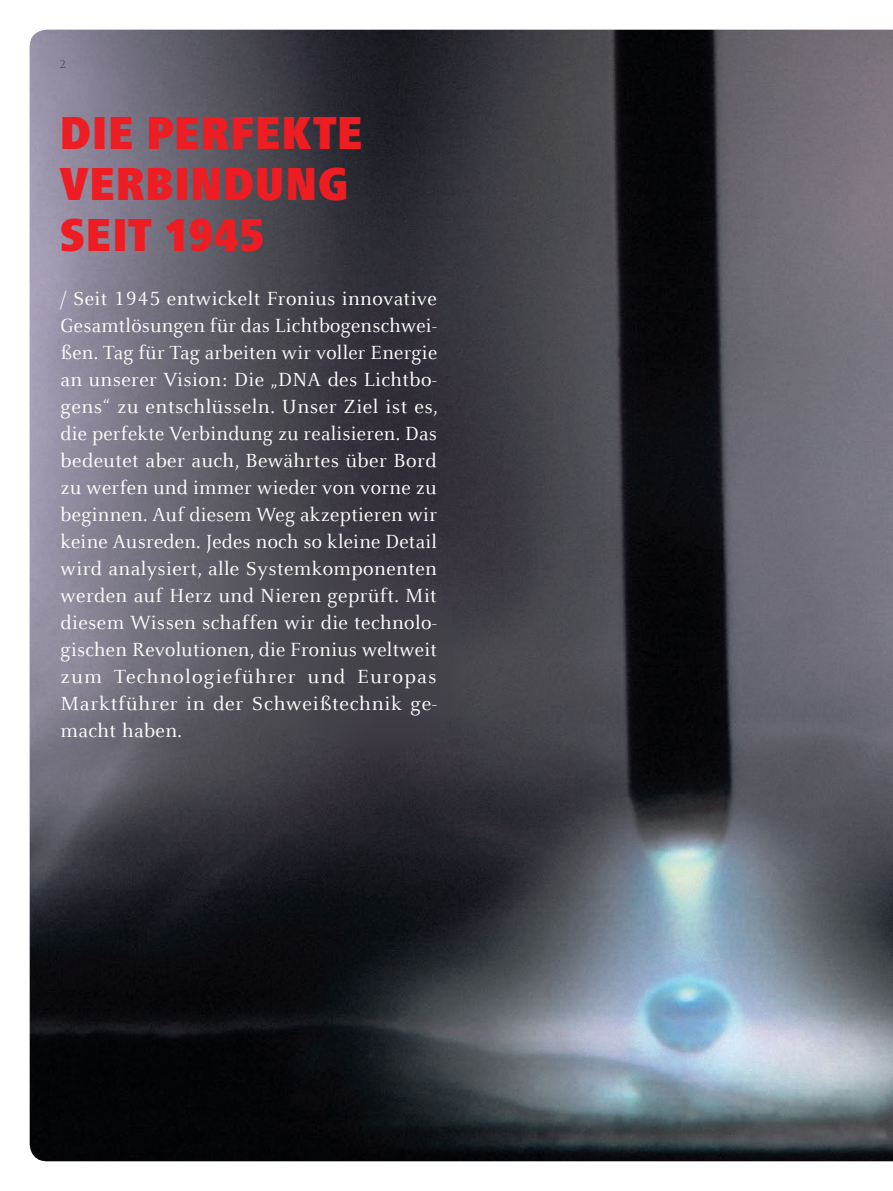
<style>
.page{position:relative;width:893px;height:1191px;background:#fff}
.page>*{position:absolute;margin:0;border:0;box-sizing:border-box;transform-origin:0 0}
.t1{font:900 condensed 48px/51px "Frutiger Next LTW1 G";color:#ee1d23}
.t2{font:21px/27px "Celeste Offc Pro";letter-spacing:.035em;color:#fff;text-align:justify}
.t3{font:12px "Celeste Offc Pro";color:#4b4c4d}
</style>
<div class="page">
<img style="left:30px;top:30px;width:863px;height:1131px">
<p class="t3" style="left:60px;top:57px;width:8px">2</p>
<h1 class="t1" style="left:60px;top:108px;width:305px">DIE PERFEKTE<br>VERBINDUNG<br>SEIT 1945</h1>
<p class="t2" style="left:61px;top:284px;width:379px">/ Seit 1945 entwickelt Fronius innovative Gesamtlösungen für das Lichtbogenschwei&shy;ßen. Tag für Tag arbeiten wir voller Energie an unserer Vision: Die „DNA des Lichtbo&shy;gens“ zu entschlüsseln. Unser Ziel ist es, die perfekte Verbindung zu realisieren. Das bedeutet aber auch, Bewährtes über Bord zu werfen und immer wieder von vorne zu beginnen. Auf diesem Weg akzeptieren wir keine Ausreden. Jedes noch so kleine Detail wird analysiert, alle Systemkomponenten werden auf Herz und Nieren geprüft. Mit diesem Wissen schaffen wir die technolo&shy;gischen Revolutionen, die Fronius weltweit zum Technologieführer und Europas Marktführer in der Schweißtechnik ge&shy;macht haben.</p>
</div>
